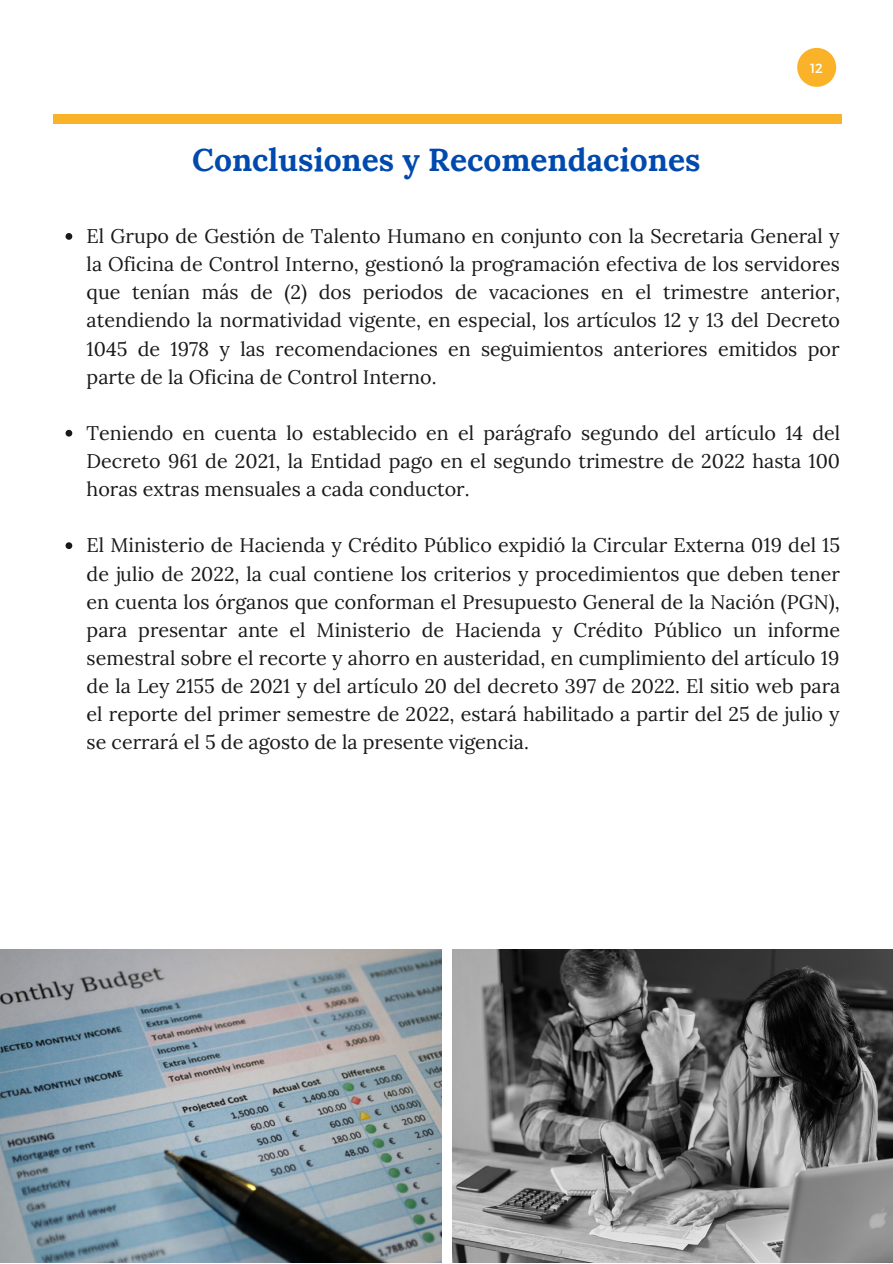
<style>
.page{position:relative;width:893px;height:1264px;background:#fff}
.page>*{position:absolute;margin:0;border:0;box-sizing:border-box;transform-origin:0 0}
.t1{font:700 31.65px "Lora";color:#004aad}
.t2{font:19.65px/28px "Lora";color:#191919;text-align:justify}
.t3{font:13.2px "Montserrat";color:#fff}
</style>
<div class="page">
<svg style="left:797px;top:48px;width:39px;height:39px"></svg>
<img style="left:0;top:949px;width:441px;height:313px">
<img style="left:453px;top:949px;width:439px;height:313px">
<div style="left:53px;top:115px;width:788px;height:9px;background:#fab328"></div>
<svg style="left:66px;top:233px;width:6px;height:7px"></svg>
<svg style="left:66px;top:430px;width:6px;height:6px"></svg>
<svg style="left:66px;top:542px;width:6px;height:7px"></svg>
<h1 class="t1" style="left:192px;top:139px;width:509px">Conclusiones y Recomendaciones</h1>
<p class="t3" style="left:810px;top:59px;width:14px">12</p>
<p class="t2" style="left:87px;top:222px;width:755px">El Grupo de Gestión de Talento Humano en conjunto con la Secretaria General y la Oficina de Control Interno, gestionó la programación efectiva de los servidores que tenían más de (2) dos periodos de vacaciones en el trimestre anterior, atendiendo la normatividad vigente, en especial, los artículos 12 y 13 del Decreto 1045 de 1978 y las recomendaciones en seguimientos anteriores emitidos por parte de la Oficina de Control Interno.</p>
<p class="t2" style="left:87px;top:419px;width:755px">Teniendo en cuenta lo establecido en el parágrafo segundo del artículo 14 del Decreto 961 de 2021, la Entidad pago en el segundo trimestre de 2022 hasta 100 horas extras mensuales a cada conductor.</p>
<p class="t2" style="left:87px;top:531px;width:755px">El Ministerio de Hacienda y Crédito Público expidió la Circular Externa 019 del 15 de julio de 2022, la cual contiene los criterios y procedimientos que deben tener en cuenta los órganos que conforman el Presupuesto General de la Nación (PGN), para presentar ante el Ministerio de Hacienda y Crédito Público un informe semestral sobre el recorte y ahorro en austeridad, en cumplimiento del artículo 19 de la Ley 2155 de 2021 y del artículo 20 del decreto 397 de 2022. El sitio web para el reporte del primer semestre de 2022, estará habilitado a partir del 25 de julio y se cerrará el 5 de agosto de la presente vigencia.</p>
</div>
